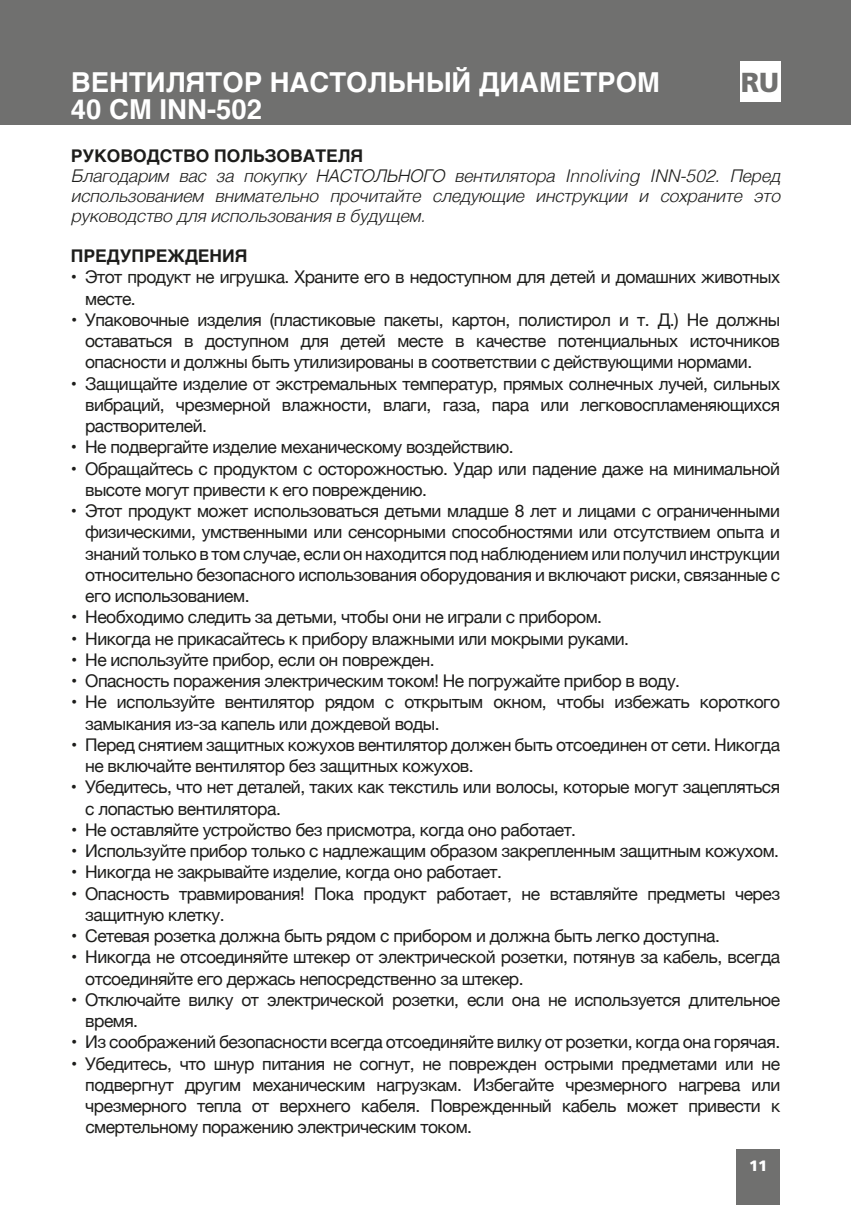
<style>
.page{position:relative;width:851px;height:1205px;background:#fff}
.page>*{position:absolute;margin:0;border:0;box-sizing:border-box;transform-origin:0 0}
.t1{font:700 27.5px "Helvetica";color:#fff}
.t2{font:900 27.5px "Frutiger LT Std";color:#70706f}
.t3{font:17.5px/21.2px "Helvetica Neue";letter-spacing:-.03em;color:#1d1d1b}
.t4{font:italic 300 17.5px/20px "Helvetica";color:#1d1d1b;text-align:justify}
.t5{font:700 17.5px "Helvetica";color:#1d1d1b}
.t6{font:900 15px "Frutiger LT Std";color:#fff}
</style>
<div class="page">
<div style="left:0;top:0;width:850px;height:125px;background:#70706f"></div>
<div style="left:736px;top:1149px;width:44px;height:56px;background:#70706f"></div>
<div style="left:740px;top:61px;width:40px;height:41px;background:#fff"></div>
<h1 class="t1" style="left:71px;top:60px;width:590px">ВЕНТИЛЯТОР НАСТОЛЬНЫЙ ДИАМЕТРОМ</h1>
<h1 class="t2" style="left:740px;top:66px;width:40px">RU</h1>
<h1 class="t1" style="left:71px;top:87px;width:193px">40 СМ INN-502</h1>
<p class="t5" style="left:71px;top:142px;width:294px">РУКОВОДСТВО ПОЛЬЗОВАТЕЛЯ</p>
<p class="t4" style="left:71px;top:165px;width:710px">Благодарим вас за покупку НАСТОЛЬНОГО вентилятора Innoliving INN-502. Перед использованием внимательно прочитайте следующие инструкции и сохраните это руководство для использования в будущем.</p>
<p class="t5" style="left:71px;top:242px;width:178px">ПРЕДУПРЕЖДЕНИЯ</p>
<p class="t3" style="left:85px;top:267px;width:696px;text-indent:-14px">• Этот продукт не игрушка. Храните его в недоступном для детей и домашних животных месте.</p>
<p class="t3" style="left:85px;top:310px;width:696px;text-align:justify;text-indent:-14px">• Упаковочные изделия (пластиковые пакеты, картон, полистирол и т. Д.) Не должны оставаться в доступном для детей месте в качестве потенциальных источников опасности и должны быть утилизированы в соответствии с действующими нормами.</p>
<p class="t3" style="left:85px;top:374px;width:696px;text-align:justify;text-indent:-14px">• Защищайте изделие от экстремальных температур, прямых солнечных лучей, сильных вибраций, чрезмерной влажности, влаги, газа, пара или легковоспламеняющихся растворителей.</p>
<p class="t3" style="left:71px;top:437px;width:444px">• Не подвергайте изделие механическому воздействию.</p>
<p class="t3" style="left:85px;top:459px;width:696px;text-indent:-14px">• Обращайтесь с продуктом с осторожностью. Удар или падение даже на минимальной высоте могут привести к его повреждению.</p>
<p class="t3" style="left:85px;top:501px;width:696px;text-align:justify;text-indent:-14px">• Этот продукт может использоваться детьми младше 8 лет и лицами с ограниченными физическими, умственными или сенсорными способностями или отсутствием опыта и знаний только в том случае, если он находится под наблюдением или получил инструкции относительно безопасного использования оборудования и включают риски, связанные с его использованием.</p>
<p class="t3" style="left:71px;top:607px;width:532px">• Необходимо следить за детьми, чтобы они не играли с прибором.</p>
<p class="t3" style="left:71px;top:629px;width:559px">• Никогда не прикасайтесь к прибору влажными или мокрыми руками.</p>
<p class="t3" style="left:71px;top:650px;width:365px">• Не используйте прибор, если он поврежден.</p>
<p class="t3" style="left:71px;top:671px;width:610px">• Опасность поражения электрическим током! Не погружайте прибор в воду.</p>
<p class="t3" style="left:85px;top:692px;width:696px;text-indent:-14px">• Не используйте вентилятор рядом с открытым окном, чтобы избежать короткого замыкания из-за капель или дождевой воды.</p>
<p class="t3" style="left:85px;top:735px;width:696px;text-indent:-14px">• Перед снятием защитных кожухов вентилятор должен быть отсоединен от сети. Никогда не включайте вентилятор без защитных кожухов.</p>
<p class="t3" style="left:85px;top:777px;width:696px;text-indent:-14px">• Убедитесь, что нет деталей, таких как текстиль или волосы, которые могут зацепляться с лопастью вентилятора.</p>
<p class="t3" style="left:71px;top:820px;width:506px">• Не оставляйте устройство без присмотра, когда оно работает.</p>
<p class="t3" style="left:71px;top:841px;width:709px">• Используйте прибор только с надлежащим образом закрепленным защитным кожухом.</p>
<p class="t3" style="left:71px;top:862px;width:432px">• Никогда не закрывайте изделие, когда оно работает.</p>
<p class="t3" style="left:85px;top:883px;width:696px;text-indent:-14px">• Опасность травмирования! Пока продукт работает, не вставляйте предметы через защитную клетку.</p>
<p class="t3" style="left:71px;top:926px;width:650px">• Сетевая розетка должна быть рядом с прибором и должна быть легко доступна.</p>
<p class="t3" style="left:85px;top:947px;width:696px;text-indent:-14px">• Никогда не отсоединяйте штекер от электрической розетки, потянув за кабель, всегда отсоединяйте его держась непосредственно за штекер.</p>
<p class="t3" style="left:85px;top:990px;width:696px;text-indent:-14px">• Отключайте вилку от электрической розетки, если она не используется длительное время.</p>
<p class="t3" style="left:71px;top:1032px;width:710px">• Из соображений безопасности всегда отсоединяйте вилку от розетки, когда она горячая.</p>
<p class="t3" style="left:85px;top:1053px;width:696px;text-align:justify;text-indent:-14px">• Убедитесь, что шнур питания не согнут, не поврежден острыми предметами или не подвергнут другим механическим нагрузкам. Избегайте чрезмерного нагрева или чрезмерного тепла от верхнего кабеля. Поврежденный кабель может привести к смертельному поражению электрическим током.</p>
<p class="t6" style="left:749px;top:1156px;width:20px">11</p>
</div>
